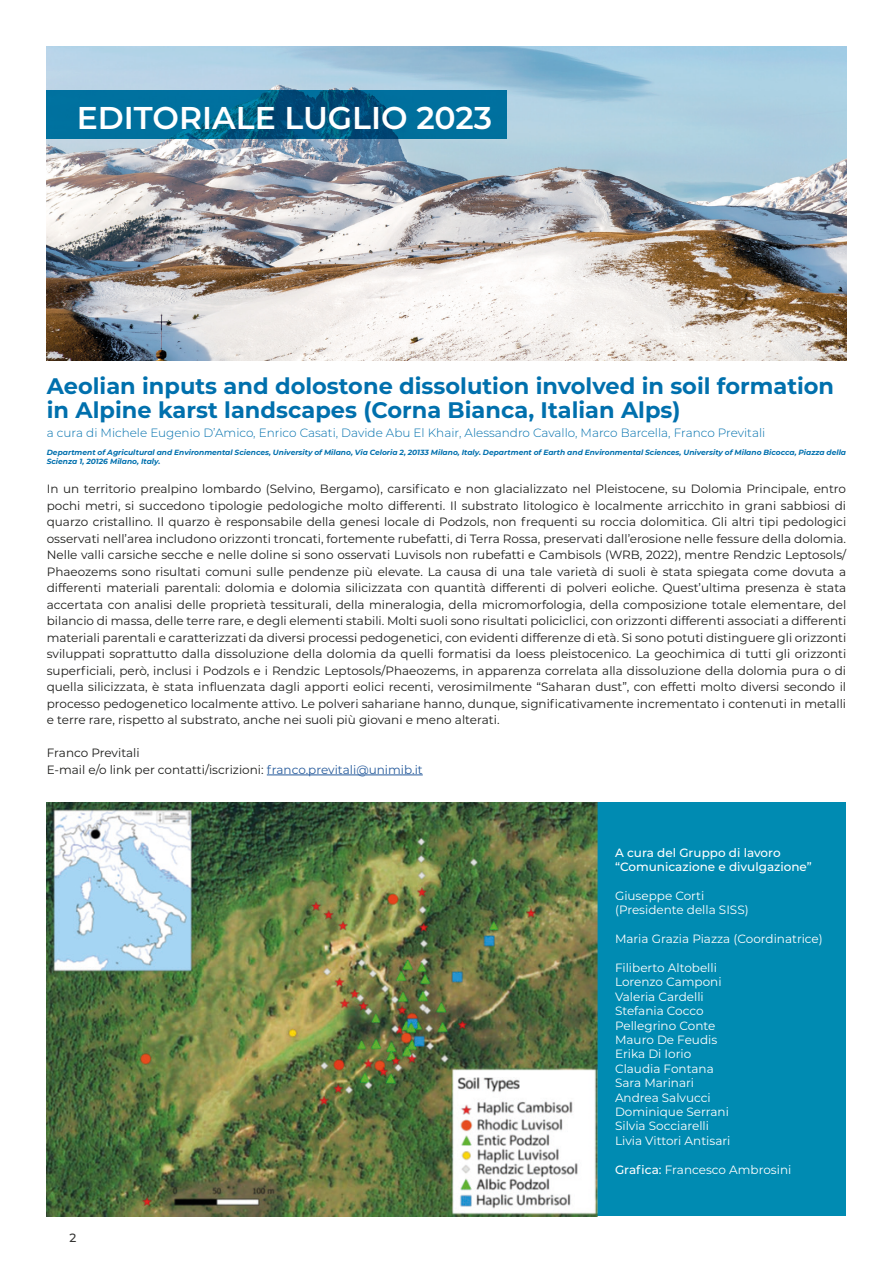
<style>
.page{position:relative;width:893px;height:1263px;background:#fff}
.page>*{position:absolute;margin:0;border:0;box-sizing:border-box;transform-origin:0 0}
.Center{font:600 31.5px "Montserrat";color:#fff}
.Left_Justify{font:700 22.5px/24px "Montserrat";color:#0070ad}
.Center-2{font:12px/16.5px "Montserrat";color:#1d1d1b;text-align:justify}
.Left_Justify_Drop_Caps{font:12px "Montserrat";color:#fff}
.Left_Justify-2{font:300 12px "Montserrat";color:#0070ad}
.Left_Justify_Drop_Caps-2{font:500 12px/14.4px "Montserrat";color:#fff}
.t1{font:500 12px "Montserrat";color:#343433}
.Left_Justify-3{font:italic 700 7.5px/9px "Montserrat";color:#0070ae}
.s1{color:#275b9c}
.s2{font-weight:500}
</style>
<div class="page">
<img style="left:47px;top:47px;width:799px;height:313px">
<div style="left:596px;top:803px;width:250px;height:413px;background:#008bb2"></div>
<hr style="left:267px;top:775px;width:156px;height:1px;background:#275b9c">
<img style="left:47px;top:803px;width:550px;height:413px">
<svg style="left:47px;top:90px;width:460px;height:49px;background:#006692"></svg>
<p class="Center" style="left:77px;top:96px;width:417px">EDITORIALE LUGLIO 2023</p>
<p class="Left_Justify" style="left:47px;top:373px;width:789px">Aeolian inputs and dolostone dissolution involved in soil formation in Alpine karst landscapes (Corna Bianca, Italian Alps)</p>
<p class="Left_Justify-2" style="left:47px;top:425px;width:720px">a cura di Michele Eugenio D’Amico, Enrico Casati, Davide Abu El Khair, Alessandro Cavallo, Marco Barcella, Franco Previtali</p>
<p class="Left_Justify-3" style="left:47px;top:448px;width:801px">Department of Agricultural and Environmental Sciences, University of Milano, Via Celoria 2, 20133 Milano, Italy. Department of Earth and Environmental Sciences, University of Milano Bicocca, Piazza della<br>Scienza 1, 20126 Milano, Italy.</p>
<p class="Center-2" style="left:47px;top:480px;width:801px">In un territorio prealpino lombardo (Selvino, Bergamo), carsificato e non glacializzato nel Pleistocene, su Dolomia Principale, entro pochi metri, si succedono tipologie pedologiche molto differenti. Il substrato litologico è localmente arricchito in grani sabbiosi di quarzo cristallino. Il quarzo è responsabile della genesi locale di Podzols, non frequenti su roccia dolomitica. Gli altri tipi pedologici osservati nell’area includono orizzonti troncati, fortemente rubefatti, di Terra Rossa, preservati dall’erosione nelle fessure della dolomia.<br>Nelle valli carsiche secche e nelle doline si sono osservati Luvisols non rubefatti e Cambisols (WRB, 2022), mentre Rendzic Leptosols/ Phaeozems sono risultati comuni sulle pendenze più elevate. La causa di una tale varietà di suoli è stata spiegata come dovuta a differenti materiali parentali: dolomia e dolomia silicizzata con quantità differenti di polveri eoliche. Quest’ultima presenza è stata accertata con analisi delle proprietà tessiturali, della mineralogia, della micromorfologia, della composizione totale elementare, del bilancio di massa, delle terre rare, e degli elementi stabili. Molti suoli sono risultati policiclici, con orizzonti differenti associati a differenti materiali parentali e caratterizzati da diversi processi pedogenetici, con evidenti differenze di età. Si sono potuti distinguere gli orizzonti sviluppati soprattutto dalla dissoluzione della dolomia da quelli formatisi da loess pleistocenico. La geochimica di tutti gli orizzonti superficiali, però, inclusi i Podzols e i Rendzic Leptosols/Phaeozems, in apparenza correlata alla dissoluzione della dolomia pura o di quella silicizzata, è stata influenzata dagli apporti eolici recenti, verosimilmente “Saharan dust”, con effetti molto diversi secondo il processo pedogenetico localmente attivo. Le polveri sahariane hanno, dunque, significativamente incrementato i contenuti in metalli e terre rare, rispetto al substrato, anche nei suoli più giovani e meno alterati.</p>
<p class="Center-2" style="left:47px;top:744px;width:94px">Franco Previtali</p>
<p class="Center-2" style="left:47px;top:761px;width:377px">E-mail e/o link per contatti/iscrizioni: <span class="s1">franco.previtali@unimib.it</span></p>
<p class="t1" style="left:69px;top:1230px;width:8px">2</p>
<p class="Left_Justify_Drop_Caps-2" style="left:615px;top:845px;width:198px">A cura del Gruppo di lavoro “Comunicazione e divulgazione”</p>
<p class="Left_Justify_Drop_Caps" style="left:615px;top:887px;width:91px">Giuseppe Corti</p>
<p class="Left_Justify_Drop_Caps" style="left:615px;top:902px;width:135px">(Presidente della SISS)</p>
<p class="Left_Justify_Drop_Caps" style="left:615px;top:931px;width:209px">Maria Grazia Piazza (Coordinatrice)</p>
<p class="Left_Justify_Drop_Caps" style="left:615px;top:959px;width:103px">Filiberto Altobelli</p>
<p class="Left_Justify_Drop_Caps" style="left:615px;top:974px;width:108px">Lorenzo Camponi</p>
<p class="Left_Justify_Drop_Caps" style="left:615px;top:988px;width:90px">Valeria Cardelli</p>
<p class="Left_Justify_Drop_Caps" style="left:615px;top:1003px;width:90px">Stefania Cocco</p>
<p class="Left_Justify_Drop_Caps" style="left:615px;top:1017px;width:102px">Pellegrino Conte</p>
<p class="Left_Justify_Drop_Caps" style="left:615px;top:1031px;width:104px">Mauro De Feudis</p>
<p class="Left_Justify_Drop_Caps" style="left:615px;top:1046px;width:78px">Erika Di Iorio</p>
<p class="Left_Justify_Drop_Caps" style="left:615px;top:1060px;width:100px">Claudia Fontana</p>
<p class="Left_Justify_Drop_Caps" style="left:615px;top:1075px;width:81px">Sara Marinari</p>
<p class="Left_Justify_Drop_Caps" style="left:615px;top:1089px;width:97px">Andrea Salvucci</p>
<p class="Left_Justify_Drop_Caps" style="left:615px;top:1103px;width:115px">Dominique Serrani</p>
<p class="Left_Justify_Drop_Caps" style="left:615px;top:1118px;width:95px">Silvia Socciarelli</p>
<p class="Left_Justify_Drop_Caps" style="left:615px;top:1132px;width:117px">Livia Vittori Antisari</p>
<p class="Left_Justify_Drop_Caps" style="left:615px;top:1161px;width:178px"><span class="s2">Grafica:</span> Francesco Ambrosini</p>
</div>
